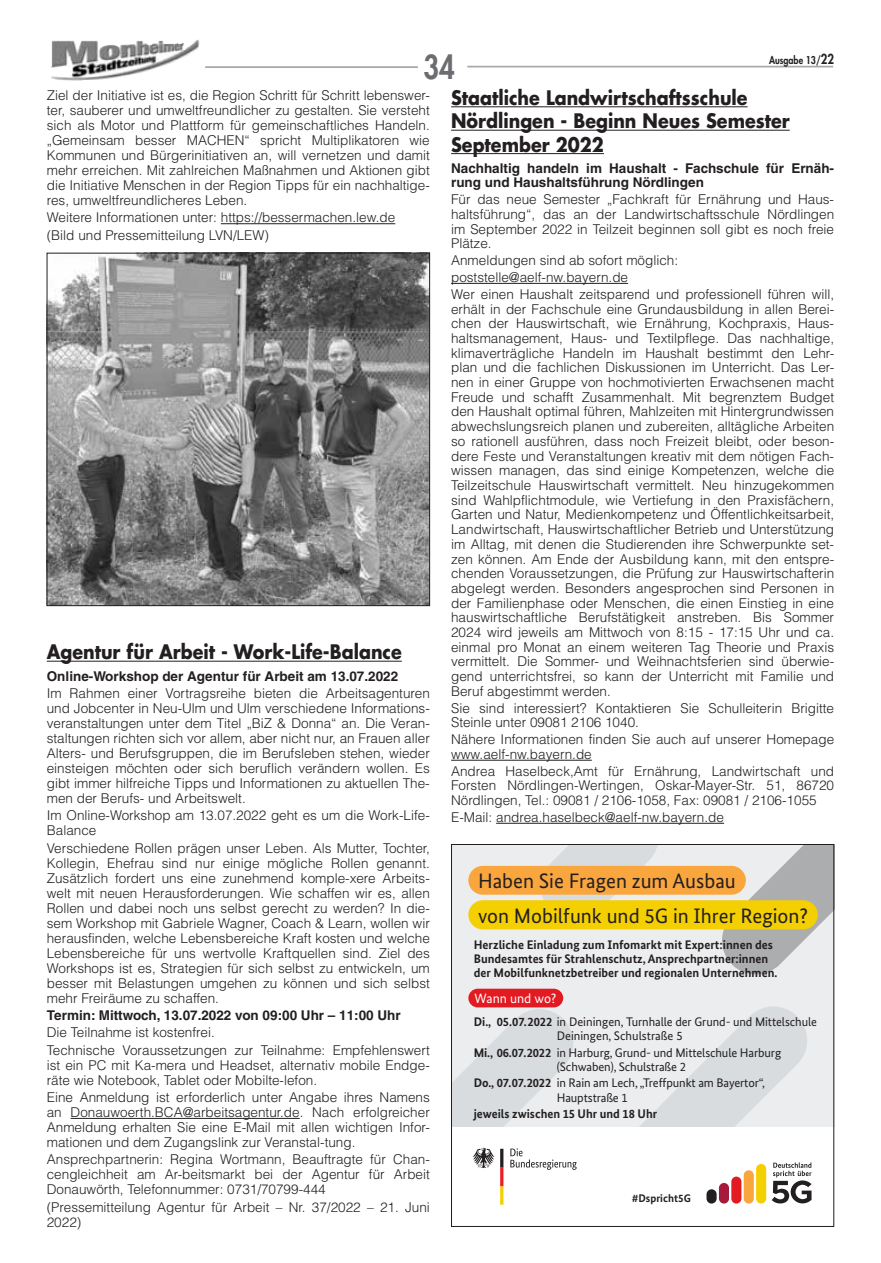
<style>
.page{position:relative;width:881px;height:1263px;background:#fff}
.page>*{position:absolute;margin:0;border:0;box-sizing:border-box;transform-origin:0 0}
.t1{font:800 32.1px "Futura LT";color:#6c6d70;scale:.85 1}
.t2{font:20.85px/35.1px "Bundes Sans";color:#231f20}
.t3{font:700 19.5px/23.4px "Futura LT";color:#231f20;scale:.9 1}
.t4{font:300 13.5px/14.7px "Helvetica LT";color:#231f20}
.t5{font:700 13.5px/14.7px "Helvetica LT";color:#231f20}
.t6{font:13.5px "Bundes Sans";color:#fff}
.t7{font:12.45px/14.2px "Bundes Sans";letter-spacing:-.01em;color:#231f20}
.t8{font:700 12.45px/14.2px "Bundes Sans";color:#231f20}
.t9{font:700 11.1px "Bundes Sans";color:#231f20}
.t10{font:800 10.5px "Futura LT";color:#231f20;scale:.85 1}
.s1{font-size:13.5px}
.s2{font-weight:700}
</style>
<div class="page">
<img style="left:51px;top:40px;width:148px;height:41px">
<hr style="left:205px;top:66px;width:213px;height:2px;background:#a8a9ad">
<hr style="left:467px;top:66px;width:365px;height:1px;background:#a8a9ad">
<hr style="left:221px;top:223px;width:174px;height:1px;background:#231f20">
<hr style="left:47px;top:661px;width:354px;height:1px;background:#231f20">
<hr style="left:71px;top:1118px;width:228px;height:1px;background:#231f20">
<img style="left:49px;top:255px;width:378px;height:349px">
<div style="left:47px;top:253px;width:382px;height:353px;border:1px solid #231f20"></div>
<hr style="left:451px;top:106px;width:296px;height:1px;background:#231f20">
<hr style="left:451px;top:130px;width:338px;height:1px;background:#231f20">
<hr style="left:451px;top:153px;width:152px;height:1px;background:#231f20">
<hr style="left:451px;top:283px;width:177px;height:1px;background:#231f20">
<hr style="left:451px;top:760px;width:140px;height:1px;background:#231f20">
<hr style="left:496px;top:823px;width:227px;height:1px;background:#231f20">
<div style="left:451px;top:844px;width:382px;height:283px;background:#ecedee"></div>
<svg style="left:639px;top:1007px;width:168px;height:120px"></svg>
<svg style="left:718px;top:846px;width:113px;height:129px"></svg>
<svg style="left:453px;top:1006px;width:120px;height:121px"></svg>
<svg style="left:537px;top:846px;width:124px;height:54px"></svg>
<div style="left:755px;top:1164px;width:10px;height:39px;background:#f4cf02;border-radius:5px"></div>
<div style="left:743px;top:1170px;width:10px;height:33px;background:#faa63f;border-radius:5px"></div>
<div style="left:731px;top:1176px;width:10px;height:27px;background:#e21a21;border-radius:5px"></div>
<div style="left:718px;top:1183px;width:10px;height:20px;background:#a61b3c;border-radius:5px"></div>
<div style="left:706px;top:1189px;width:10px;height:14px;background:#231f20;border-radius:5px"></div>
<svg style="left:772px;top:1163px;width:39px;height:40px"></svg>
<svg style="left:510px;top:1148px;width:66px;height:22px"></svg>
<svg style="left:473px;top:1148px;width:21px;height:20px"></svg>
<svg style="left:500px;top:1149px;width:3px;height:56px"></svg>
<div style="left:451px;top:844px;width:382px;height:383px;border:1px solid #231f20"></div>
<div style="left:468px;top:866px;width:277px;height:29px;background:#faa63f;border-radius:14px"></div>
<div style="left:468px;top:900px;width:349px;height:29px;background:#f4cf02;border-radius:15px"></div>
<div style="left:468px;top:989px;width:95px;height:18px;background:#e21a21;border-radius:9px"></div>
<h1 class="t1" style="left:423px;top:46px;width:39px">34</h1>
<p class="t10" style="left:768px;top:53px;width:78px">Ausgabe 13/<span class="s1">22</span></p>
<p class="t4" style="left:47px;top:88px;width:384px">Ziel der Initiative ist es, die Region Schritt für Schritt lebenswer&shy;ter, sauberer und umweltfreundlicher zu gestalten. Sie versteht sich als Motor und Plattform für gemeinschaftliches Handeln. „Gemeinsam besser MACHEN“ spricht Multiplikatoren wie Kommunen und Bürgerinitiativen an, will vernetzen und damit mehr erreichen. Mit zahlreichen Maßnahmen und Aktionen gibt die Initiative Menschen in der Region Tipps für ein nachhaltige&shy;res, umweltfreundlicheres Leben.</p>
<p class="t4" style="left:47px;top:209px;width:350px;line-height:17.2px">Weitere Informationen unter: https://bessermachen. lew. de (Bild und Pressemitteilung LVN/LEW)</p>
<h3 class="t3" style="left:451px;top:86px;width:377px">Staatliche Landwirtschaftsschule<br>Nördlingen - Beginn Neues Semester<br>September 2022</h3>
<p class="t5" style="left:451px;top:160px;width:384px">Nachhaltig handeln im Haushalt - Fachschule für Ernäh&shy;rung und Haushaltsführung Nördlingen</p>
<p class="t4" style="left:451px;top:192px;width:384px;text-align:justify">Für das neue Semester „Fachkraft für Ernährung und Haus&shy;haltsführung“, das an der Landwirtschaftsschule Nördlingen im September 2022 in Teilzeit beginnen soll gibt es noch freie Plätze.</p>
<p class="t4" style="left:451px;top:252px;width:384px;line-height:16.8px">Anmeldungen sind ab sofort möglich:<br>poststelle@aelf-nw. bayern. de<br>Wer einen Haushalt zeitsparend und professionell führen will,</p>
<p class="t4" style="left:451px;top:301px;width:384px">erhält in der Fachschule eine Grundausbildung in allen Berei&shy;chen der Hauswirtschaft, wie Ernährung, Kochpraxis, Haus&shy;haltsmanagement, Haus- und Textilpflege. Das nachhaltige, klimaverträgliche Handeln im Haushalt bestimmt den Lehr&shy;plan und die fachlichen Diskussionen im Unterricht. Das Ler&shy;nen in einer Gruppe von hochmotivierten Erwachsenen macht Freude und schafft Zusammenhalt. Mit begrenztem Budget den Haushalt optimal führen, Mahlzeiten mit Hintergrundwissen abwechslungsreich planen und zubereiten, alltägliche Arbeiten so rationell ausführen, dass noch Freizeit bleibt, oder beson&shy;dere Feste und Veranstaltungen kreativ mit dem nötigen Fach&shy;wissen managen, das sind einige Kompetenzen, welche die Teilzeitschule Hauswirtschaft vermittelt. Neu hinzugekommen sind Wahlpflichtmodule, wie Vertiefung in den Praxisfächern, Garten und Natur, Medienkompetenz und Öffentlichkeitsarbeit, Landwirtschaft, Hauswirtschaftlicher Betrieb und Unterstützung im Alltag, mit denen die Studierenden ihre Schwerpunkte set&shy;zen können. Am Ende der Ausbildung kann, mit den entspre&shy;chenden Voraussetzungen, die Prüfung zur Hauswirtschafterin abgelegt werden. Besonders angesprochen sind Personen in der Familienphase oder Menschen, die einen Einstieg in eine hauswirtschaftliche Berufstätigkeit anstreben. Bis Sommer 2024 wird jeweils am Mittwoch von 8:15 - 17:15 Uhr und ca. einmal pro Monat an einem weiteren Tag Theorie und Praxis vermittelt. Die Sommer- und Weihnachtsferien sind überwie&shy;gend unterrichtsfrei, so kann der Unterricht mit Familie und Beruf abgestimmt werden.</p>
<p class="t4" style="left:451px;top:700px;width:384px">Sie sind interessiert? Kontaktieren Sie Schulleiterin Brigitte<br>Steinle unter 09081 2106 1040.</p>
<p class="t4" style="left:451px;top:732px;width:384px">Nähere Informationen finden Sie auch auf unserer Homepage www. aelf-nw. bayern. de</p>
<p class="t4" style="left:451px;top:763px;width:384px;text-align:justify">Andrea Haselbeck,Amt für Ernährung, Landwirtschaft und Forsten Nördlingen-Wertingen, Oskar-Mayer-Str. 51, 86720<br>Nördlingen, Tel. : 09081 / 2106-1058, Fax: 09081 / 2106-1055</p>
<p class="t4" style="left:451px;top:810px;width:274px">E-Mail: andrea. haselbeck@aelf-nw. bayern. de</p>
<h3 class="t3" style="left:47px;top:640px;width:396px">Agentur für Arbeit - Work-Life-Balance</h3>
<p class="t5" style="left:47px;top:668px;width:353px">Online-Workshop der Agentur für Arbeit am 13.07.2022</p>
<p class="t4" style="left:47px;top:686px;width:384px;text-align:justify">Im Rahmen einer Vortragsreihe bieten die Arbeitsagenturen und Jobcenter in Neu-Ulm und Ulm verschiedene Informations&shy;veranstaltungen unter dem Titel „BiZ &amp; Donna“ an. Die Veran&shy;staltungen richten sich vor allem, aber nicht nur, an Frauen aller Alters- und Berufsgruppen, die im Berufsleben stehen, wieder einsteigen möchten oder sich beruflich verändern wollen. Es gibt immer hilfreiche Tipps und Informationen zu aktuellen The&shy;men der Berufs- und Arbeitswelt.</p>
<p class="t4" style="left:47px;top:808px;width:384px">Im Online-Workshop am 13.07. 2022 geht es um die Work-Life-<br>Balance</p>
<p class="t4" style="left:47px;top:840px;width:384px">Verschiedene Rollen prägen unser Leben. Als Mutter, Tochter, Kollegin, Ehefrau sind nur einige mögliche Rollen genannt.<br>Zusätzlich fordert uns eine zunehmend komple-xere Arbeits&shy;welt mit neuen Herausforderungen. Wie schaffen wir es, allen Rollen und dabei noch uns selbst gerecht zu werden? In die&shy;sem Workshop mit Gabriele Wagner, Coach &amp; Learn, wollen wir herausfinden, welche Lebensbereiche Kraft kosten und welche Lebensbereiche für uns wertvolle Kraftquellen sind. Ziel des Workshops ist es, Strategien für sich selbst zu entwickeln, um besser mit Belastungen umgehen zu können und sich selbst mehr Freiräume zu schaffen.</p>
<p class="t5" style="left:47px;top:1008px;width:355px">Termin: Mittwoch, 13.07.2022 von 09:00 Uhr – 11:00 Uhr</p>
<p class="t4" style="left:47px;top:1024px;width:384px;line-height:17.2px">Die Teilnahme ist kostenfrei.<br>Technische Voraussetzungen zur Teilnahme: Empfehlenswert</p>
<p class="t4" style="left:47px;top:1057px;width:384px">ist ein PC mit Ka-mera und Headset, alternativ mobile Endge&shy;räte wie Notebook, Tablet oder Mobilte-lefon.</p>
<p class="t4" style="left:47px;top:1089px;width:384px;text-align:justify">Eine Anmeldung ist erforderlich unter Angabe ihres Namens an Donauwoerth. BCA@arbeitsagentur. de. Nach erfolgreicher Anmeldung erhalten Sie eine E-Mail mit allen wichtigen Infor&shy;mationen und dem Zugangslink zur Veranstal-tung.</p>
<p class="t4" style="left:47px;top:1152px;width:384px;text-align:justify">Ansprechpartnerin: Regina Wortmann, Beauftragte für Chan&shy;cengleichheit am Ar-beitsmarkt bei der Agentur für Arbeit Donauwörth, Telefonnummer: 0731/70799-444</p>
<p class="t4" style="left:47px;top:1199px;width:384px">(Pressemitteilung Agentur für Arbeit – Nr. 37/2022 – 21. Juni<br>2022)</p>
<h2 class="t2" style="left:478px;top:862px;width:331px">Haben Sie Fragen zum Ausbau<br>von Mobilfunk und 5G in Ihrer Region?</h2>
<p class="t8" style="left:473px;top:937px;width:305px">Herzliche Einladung zum Infomarkt mit Expert:innen des<br>Bundesamtes für Strahlenschutz, Ansprechpartner:innen der Mobilfunknetzbetreiber und regionalen Unternehmen.</p>
<p class="t7" style="left:556px;top:1015px;width:261px;text-indent:-83px"><span class="s2">Di., 05.07.2022</span> in Deiningen, Turnhalle der Grund- und Mittelschule<br>Deiningen, Schulstraße 5</p>
<p class="t7" style="left:556px;top:1045px;width:226px;text-indent:-83px"><span class="s2">Mi., 06.07.2022</span> in Harburg, Grund- und Mittelschule Harburg (Schwaben), Schulstraße 2</p>
<p class="t7" style="left:556px;top:1076px;width:210px;text-indent:-83px"><span class="s2">Do., 07.07.2022</span> in Rain am Lech, „Treffpunkt am Bayertor“,<br>Hauptstraße 1</p>
<p class="t8" style="left:473px;top:1106px;width:185px">jeweils zwischen 15 Uhr und 18 Uhr</p>
<p class="t6" style="left:474px;top:990px;width:83px">Wann und wo?</p>
<p class="t9" style="left:631px;top:1191px;width:61px">#Dspricht5G</p>
</div>
